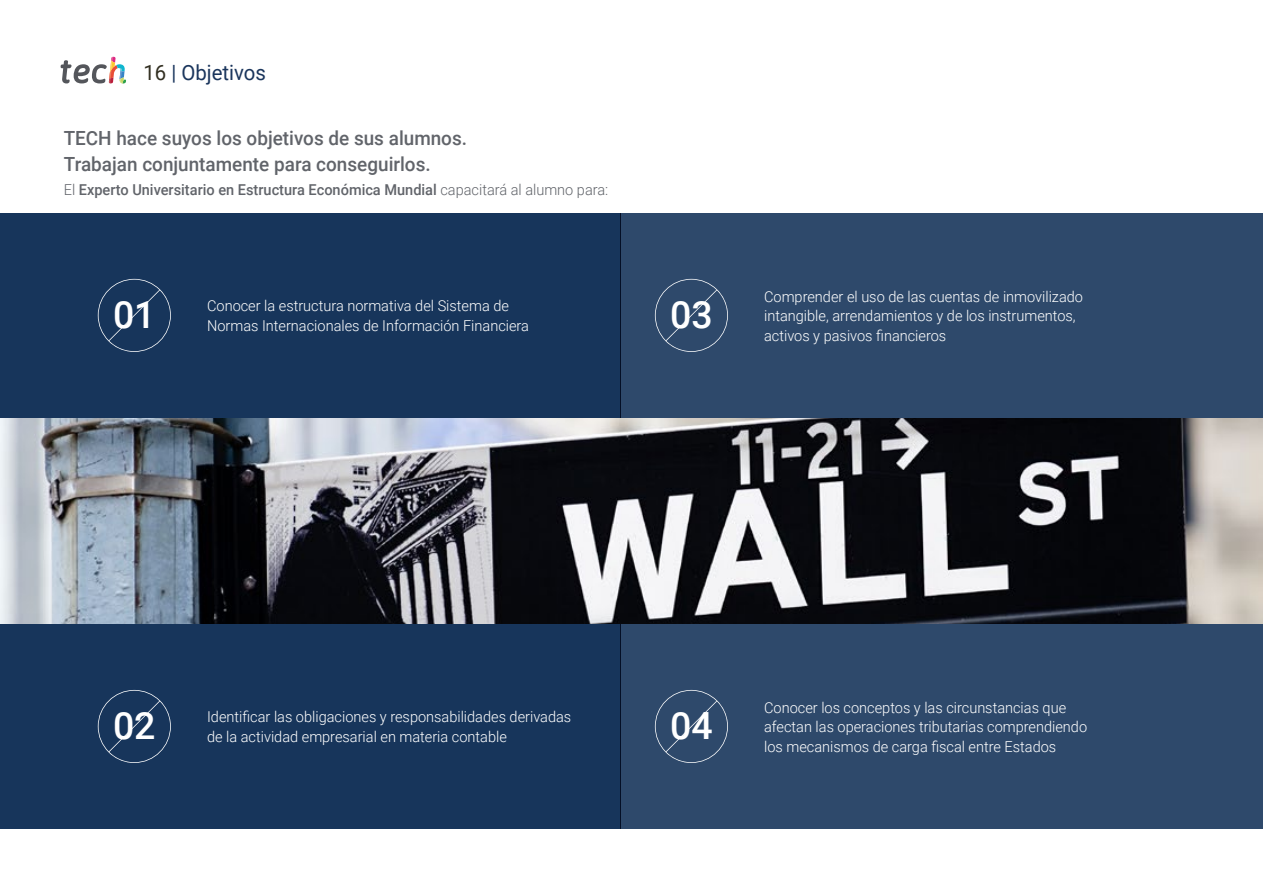
<style>
.page{position:relative;width:1263px;height:893px;background:#fff}
.page>*{position:absolute;margin:0;border:0;box-sizing:border-box;transform-origin:0 0}
.t1{font:500 37.5px "Roboto";color:#fff}
.t2{font:21px "Roboto";color:#1a355c}
.t3{font:500 19.5px/25.5px "Roboto";color:#61646a}
.t4{font:300 15px/19.5px "Roboto";color:#fff}
.t5{font:500 15px "Roboto";color:#61646a}
.s1{color:#312e20}
.s2{font-weight:300}
</style>
<div class="page">
<div style="left:0;top:623px;width:621px;height:206px;background:#17355b"></div>
<div style="left:0;top:213px;width:621px;height:205px;background:#17355b"></div>
<div style="left:621px;top:623px;width:642px;height:206px;background:#2e496b"></div>
<div style="left:621px;top:213px;width:642px;height:205px;background:#2e496b"></div>
<svg style="left:98px;top:279px;width:73px;height:73px"></svg>
<svg style="left:98px;top:690px;width:73px;height:73px"></svg>
<svg style="left:655px;top:690px;width:73px;height:73px"></svg>
<svg style="left:655px;top:279px;width:73px;height:73px"></svg>
<svg style="left:61px;top:57px;width:65px;height:27px"></svg>
<img style="left:0;top:418px;width:1263px;height:205px">
<h2 class="t2" style="left:144px;top:57px;width:124px"><span class="s1">16</span> | Objetivos</h2>
<h3 class="t3" style="left:64px;top:125px;width:405px">TECH hace suyos los objetivos de sus alumnos.<br>Trabajan conjuntamente para conseguirlos.</h3>
<p class="t5" style="left:64px;top:179px;width:546px"><span class="s2">El</span> Experto Universitario en Estructura Económica Mundial <span class="s2">capacitará al alumno para:</span></p>
<h1 class="t1" style="left:113px;top:288px;width:44px">01</h1>
<p class="t4" style="left:207px;top:296px;width:303px">Conocer la estructura normativa del Sistema de</p>
<p class="t4" style="left:207px;top:315px;width:323px">Normas Internacionales de Información Financiera</p>
<h1 class="t1" style="left:670px;top:288px;width:44px">03</h1>
<p class="t4" style="left:764px;top:286px;width:320px">Comprender el uso de las cuentas de inmovilizado intangible, arrendamientos y de los instrumentos, activos y pasivos financieros</p>
<p class="t4" style="left:207px;top:707px;width:366px">Identificar las obligaciones y responsabilidades derivadas de la actividad empresarial en materia contable</p>
<h1 class="t1" style="left:113px;top:699px;width:44px">02</h1>
<h1 class="t1" style="left:670px;top:699px;width:44px">04</h1>
<p class="t4" style="left:764px;top:697px;width:325px">Conocer los conceptos y las circunstancias que afectan las operaciones tributarias comprendiendo los mecanismos de carga fiscal entre Estados</p>
</div>
